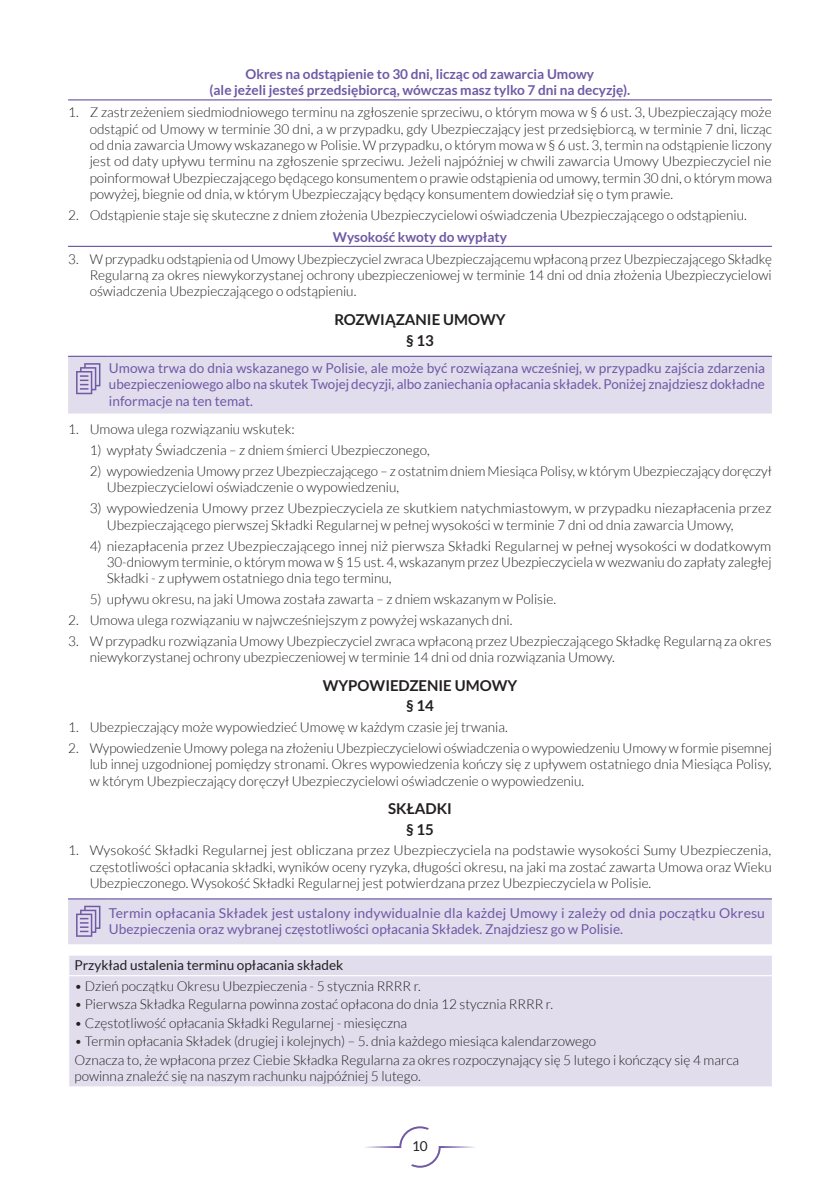
<style>
.page{position:relative;width:840px;height:1191px;background:#fff}
.page>*{position:absolute;margin:0;border:0;box-sizing:border-box;transform-origin:0 0}
.OW__ST____tekst_SKLE{font:700 15px "Lato";color:#231f20}
.OW__1_ponizej_tekstu{font:700 15px "Lato";color:#231f20}
._1{font:300 13.6px/16.4px "Lato";color:#231f20;text-align:justify}
.TAB_light_czarny_lew{font:300 13.6px/16.4px "Lato";color:#231f20}
.DO_OBJASNIEN_tekst_I{font:13.6px/16.4px "Lato";color:#7059a5;text-align:justify}
.Podkreslone_0_6_0_6{font:700 13.6px/16.4px "Lato";color:#7059a5;text-align:center}
.TAB_light_czarny_lew-2{font:13.6px "Lato";color:#231f20}
</style>
<div class="page">
<svg style="left:364px;top:1126px;width:112px;height:41px"></svg>
<hr style="left:68px;top:99px;width:703px;height:1px;background:#7059a5">
<hr style="left:68px;top:246px;width:703px;height:1px;background:#7059a5">
<div style="left:68px;top:357px;width:703px;height:56px;background:#e1dded"></div>
<hr style="left:68px;top:356px;width:40px;height:1px;background:#7059a5">
<hr style="left:108px;top:356px;width:663px;height:1px;background:#7059a5">
<svg style="left:76px;top:363px;width:24px;height:31px"></svg>
<hr style="left:68px;top:898px;width:40px;height:1px;background:#7059a5">
<hr style="left:108px;top:898px;width:663px;height:1px;background:#7059a5">
<div style="left:68px;top:899px;width:703px;height:45px;background:#e1dded"></div>
<div style="left:69px;top:956px;width:702px;height:130px;background:#e1dded"></div>
<hr style="left:68px;top:975px;width:704px;height:1px;background:#fff">
<svg style="left:771px;top:956px;width:1px;height:19px"></svg>
<p class="Podkreslone_0_6_0_6" style="left:209px;top:66px;width:422px">Okres na odstąpienie to 30 dni, licząc od zawarcia Umowy<br>(ale jeżeli jesteś przedsiębiorcą, wówczas masz tylko 7 dni na decyzję).</p>
<p class="_1" style="left:90px;top:104px;width:683px;text-indent:-22px">1. Z zastrzeżeniem siedmiodniowego terminu na zgłoszenie sprzeciwu, o którym mowa w § 6 ust. 3, Ubezpieczający może odstąpić od Umowy w terminie 30 dni, a w przypadku, gdy Ubezpieczający jest przedsiębiorcą, w terminie 7 dni, licząc od dnia zawarcia Umowy wskazanego w Polisie. W przypadku, o którym mowa w § 6 ust. 3, termin na odstąpienie liczony jest od daty upływu terminu na zgłoszenie sprzeciwu. Jeżeli najpóźniej w chwili zawarcia Umowy Ubezpieczyciel nie poinformował Ubezpieczającego będącego konsumentem o prawie odstąpienia od umowy, termin 30 dni, o którym mowa powyżej, biegnie od dnia, w którym Ubezpieczający będący konsumentem dowiedział się o tym prawie.</p>
<p class="_1" style="left:68px;top:207px;width:680px">2. Odstąpienie staje się skuteczne z dniem złożenia Ubezpieczycielowi oświadczenia Ubezpieczającego o odstąpieniu.</p>
<p class="Podkreslone_0_6_0_6" style="left:332px;top:228px;width:176px">Wysokość kwoty do wypłaty</p>
<p class="_1" style="left:90px;top:251px;width:683px;text-indent:-22px">3. W przypadku odstąpienia od Umowy Ubezpieczyciel zwraca Ubezpieczającemu wpłaconą przez Ubezpieczającego Składkę Regularną za okres niewykorzystanej ochrony ubezpieczeniowej w terminie 14 dni od dnia złożenia Ubezpieczycielowi oświadczenia Ubezpieczającego o odstąpieniu.</p>
<p class="OW__ST____tekst_SKLE" style="left:334px;top:311px;width:173px">ROZWIĄZANIE UMOWY</p>
<p class="OW__1_ponizej_tekstu" style="left:406px;top:331px;width:29px">§ 13</p>
<p class="DO_OBJASNIEN_tekst_I" style="left:109px;top:360px;width:657px">Umowa trwa do dnia wskazanego w Polisie, ale może być rozwiązana wcześniej, w przypadku zajścia zdarzenia ubezpieczeniowego albo na skutek Twojej decyzji, albo zaniechania opłacania składek. Poniżej znajdziesz dokładne informacje na ten temat.</p>
<p class="_1" style="left:68px;top:421px;width:228px">1. Umowa ulega rozwiązaniu wskutek:</p>
<p class="_1" style="left:90px;top:442px;width:341px">1) wypłaty Świadczenia – z dniem śmierci Ubezpieczonego,</p>
<p class="_1" style="left:107px;top:463px;width:666px;text-indent:-17px">2) wypowiedzenia Umowy przez Ubezpieczającego – z ostatnim dniem Miesiąca Polisy, w którym Ubezpieczający doręczył<br>Ubezpieczycielowi oświadczenie o wypowiedzeniu,</p>
<p class="_1" style="left:107px;top:500px;width:666px;text-indent:-17px">3) wypowiedzenia Umowy przez Ubezpieczyciela ze skutkiem natychmiastowym, w przypadku niezapłacenia przez<br>Ubezpieczającego pierwszej Składki Regularnej w pełnej wysokości w terminie 7 dni od dnia zawarcia Umowy,</p>
<p class="_1" style="left:107px;top:537px;width:666px;text-indent:-17px">4) niezapłacenia przez Ubezpieczającego innej niż pierwsza Składki Regularnej w pełnej wysokości w dodatkowym 30-dniowym terminie, o którym mowa w § 15 ust. 4, wskazanym przez Ubezpieczyciela w wezwaniu do zapłaty zaległej Składki - z upływem ostatniego dnia tego terminu,</p>
<p class="_1" style="left:90px;top:591px;width:467px">5) upływu okresu, na jaki Umowa została zawarta – z dniem wskazanym w Polisie.</p>
<p class="_1" style="left:68px;top:612px;width:445px">2. Umowa ulega rozwiązaniu w najwcześniejszym z powyżej wskazanych dni.</p>
<p class="_1" style="left:90px;top:633px;width:683px;text-indent:-22px">3. W przypadku rozwiązania Umowy Ubezpieczyciel zwraca wpłaconą przez Ubezpieczającego Składkę Regularną za okres niewykorzystanej ochrony ubezpieczeniowej w terminie 14 dni od dnia rozwiązania Umowy.</p>
<p class="OW__ST____tekst_SKLE" style="left:322px;top:677px;width:196px">WYPOWIEDZENIE UMOWY</p>
<p class="OW__1_ponizej_tekstu" style="left:406px;top:697px;width:29px">§ 14</p>
<p class="_1" style="left:68px;top:719px;width:441px">1. Ubezpieczający może wypowiedzieć Umowę w każdym czasie jej trwania.</p>
<p class="_1" style="left:90px;top:740px;width:683px;text-indent:-22px">2. Wypowiedzenie Umowy polega na złożeniu Ubezpieczycielowi oświadczenia o wypowiedzeniu Umowy w formie pisemnej lub innej uzgodnionej pomiędzy stronami. Okres wypowiedzenia kończy się z upływem ostatniego dnia Miesiąca Polisy, w którym Ubezpieczający doręczył Ubezpieczycielowi oświadczenie o wypowiedzeniu.</p>
<p class="OW__ST____tekst_SKLE" style="left:388px;top:800px;width:65px">SKŁADKI</p>
<p class="OW__1_ponizej_tekstu" style="left:406px;top:820px;width:29px">§ 15</p>
<p class="_1" style="left:90px;top:842px;width:683px;text-indent:-22px">1. Wysokość Składki Regularnej jest obliczana przez Ubezpieczyciela na podstawie wysokości Sumy Ubezpieczenia, częstotliwości opłacania składki, wyników oceny ryzyka, długości okresu, na jaki ma zostać zawarta Umowa oraz Wieku Ubezpieczonego. Wysokość Składki Regularnej jest potwierdzana przez Ubezpieczyciela w Polisie.</p>
<p class="DO_OBJASNIEN_tekst_I" style="left:109px;top:904px;width:657px">Termin opłacania Składek jest ustalony indywidualnie dla każdej Umowy i zależy od dnia początku Okresu<br>Ubezpieczenia oraz wybranej częstotliwości opłacania Składek. Znajdziesz go w Polisie.</p>
<p class="TAB_light_czarny_lew-2" style="left:74px;top:957px;width:270px">Przykład ustalenia terminu opłacania składek</p>
<p class="TAB_light_czarny_lew" style="left:74px;top:977px;width:348px">• Dzień początku Okresu Ubezpieczenia - 5 stycznia RRRR r.</p>
<p class="TAB_light_czarny_lew" style="left:74px;top:996px;width:480px">• Pierwsza Składka Regularna powinna zostać opłacona do dnia 12 stycznia RRRR r.</p>
<p class="TAB_light_czarny_lew" style="left:74px;top:1014px;width:334px">• Częstotliwość opłacania Składki Regularnej - miesięczna</p>
<p class="TAB_light_czarny_lew" style="left:74px;top:1033px;width:523px">• Termin opłacania Składek (drugiej i kolejnych) – 5. dnia każdego miesiąca kalendarzowego</p>
<p class="TAB_light_czarny_lew" style="left:74px;top:1052px;width:666px">Oznacza to, że wpłacona przez Ciebie Składka Regularna za okres rozpoczynający się 5 lutego i kończący się 4 marca powinna znaleźć się na naszym rachunku najpóźniej 5 lutego.</p>
<p class="TAB_light_czarny_lew-2" style="left:412px;top:1138px;width:17px">10</p>
</div>
